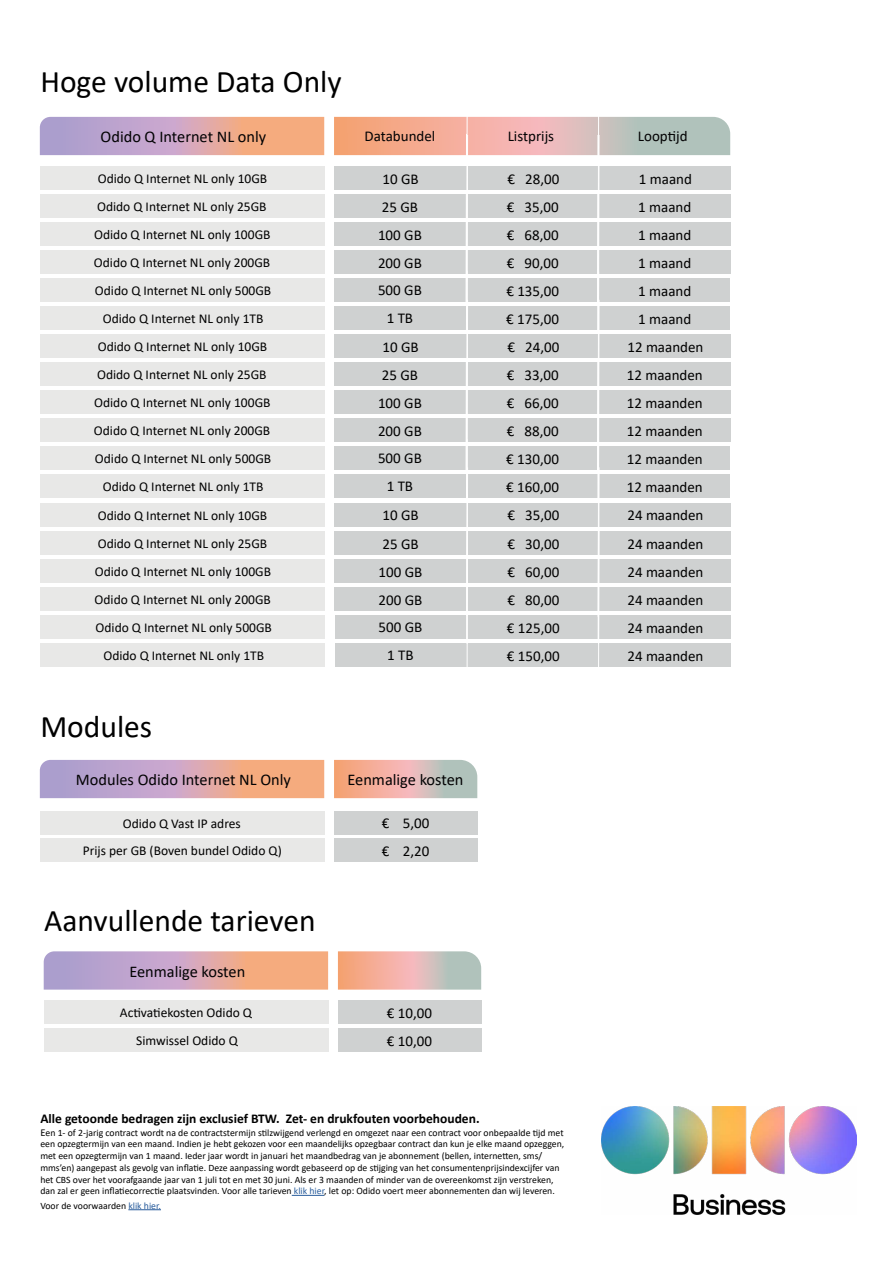
<style>
.page{position:relative;width:893px;height:1263px;background:#fff}
.page>*{position:absolute;margin:0;border:0;box-sizing:border-box;transform-origin:0 0}
.t1{font:31.5px "Calibri";color:#000}
.t2{font:16.35px "Calibri";color:#020203}
.t3{font:15px/28.2px "Calibri";color:#000}
.t4{font:15px "Calibri";color:#020203}
.t5{font:13.5px/27.6px "Calibri";color:#000}
.t6{font:700 13.35px "Calibri";color:#000}
.t7{font:9.75px/11.7px "Calibri";color:#000}
.s1{font-size:13.5px}
.s2{font-size:10.5px}
.s3{color:#275b9b}
</style>
<div class="page">
<img style="left:601px;top:1106px;width:255px;height:109px">
<svg style="left:40px;top:117px;width:284px;height:38px"></svg>
<div style="left:40px;top:194px;width:284px;height:24px;background:#e8e8e7"></div>
<div style="left:40px;top:250px;width:284px;height:24px;background:#e8e8e7"></div>
<div style="left:40px;top:278px;width:284px;height:24px;background:#e8e8e7"></div>
<div style="left:40px;top:222px;width:284px;height:24px;background:#e8e8e7"></div>
<div style="left:40px;top:306px;width:284px;height:24px;background:#e8e8e7"></div>
<div style="left:40px;top:362px;width:284px;height:24px;background:#e8e8e7"></div>
<div style="left:40px;top:418px;width:284px;height:24px;background:#e8e8e7"></div>
<div style="left:40px;top:446px;width:284px;height:24px;background:#e8e8e7"></div>
<div style="left:40px;top:390px;width:284px;height:24px;background:#e8e8e7"></div>
<div style="left:40px;top:474px;width:284px;height:24px;background:#e8e8e7"></div>
<div style="left:41px;top:531px;width:284px;height:24px;background:#e8e8e7"></div>
<div style="left:41px;top:587px;width:284px;height:24px;background:#e8e8e7"></div>
<div style="left:41px;top:615px;width:284px;height:24px;background:#e8e8e7"></div>
<div style="left:41px;top:559px;width:284px;height:24px;background:#e8e8e7"></div>
<div style="left:41px;top:643px;width:284px;height:24px;background:#e8e8e7"></div>
<svg style="left:334px;top:760px;width:143px;height:38px"></svg>
<svg style="left:40px;top:760px;width:284px;height:38px"></svg>
<div style="left:334px;top:811px;width:143px;height:23px;background:#cfd1d1"></div>
<div style="left:40px;top:811px;width:284px;height:23px;background:#e8e8e7"></div>
<div style="left:338px;top:1000px;width:143px;height:24px;background:#cfd1d1"></div>
<div style="left:44px;top:1000px;width:284px;height:24px;background:#e8e8e7"></div>
<div style="left:338px;top:1028px;width:143px;height:24px;background:#cfd1d1"></div>
<div style="left:44px;top:1028px;width:284px;height:24px;background:#e8e8e7"></div>
<div style="left:334px;top:838px;width:143px;height:24px;background:#cfd1d1"></div>
<div style="left:40px;top:838px;width:284px;height:24px;background:#e8e8e7"></div>
<svg style="left:338px;top:951px;width:143px;height:38px"></svg>
<svg style="left:44px;top:951px;width:284px;height:38px"></svg>
<div style="left:41px;top:166px;width:284px;height:24px;background:#e8e8e7"></div>
<div style="left:41px;top:334px;width:284px;height:24px;background:#e8e8e7"></div>
<div style="left:41px;top:503px;width:284px;height:24px;background:#e8e8e7"></div>
<svg style="left:334px;top:116px;width:396px;height:551px"></svg>
<hr style="left:292px;top:1195px;width:32px;height:1px;background:#275b9b">
<hr style="left:128px;top:1209px;width:33px;height:1px;background:#275b9b">
<h1 class="t1" style="left:40px;top:59px;width:303px">Hoge volume Data Only</h1>
<h2 class="t2" style="left:101px;top:125px;width:167px">Odido Q Internet NL only</h2>
<h3 class="t4" style="left:365px;top:126px;width:72px">Databundel</h3>
<h3 class="t4" style="left:508px;top:126px;width:48px">Listprijs</h3>
<h3 class="t4" style="left:638px;top:126px;width:51px">Looptijd</h3>
<h3 class="t5" style="left:98px;top:164px;width:171px">Odido Q Internet NL only 10GB</h3>
<h3 class="t3" style="left:382px;top:164px;width:38px">10 GB</h3>
<h3 class="t3" style="left:507px;top:164px;width:53px">€ 28,00</h3>
<h3 class="t3" style="left:639px;top:164px;width:55px">1 maand</h3>
<h3 class="t5" style="left:97px;top:193px;width:171px">Odido Q Internet NL only 25GB</h3>
<h3 class="t3" style="left:382px;top:192px;width:38px">25 GB</h3>
<h3 class="t3" style="left:507px;top:192px;width:53px">€ 35,00</h3>
<h3 class="t3" style="left:638px;top:192px;width:55px">1 maand</h3>
<h3 class="t5" style="left:94px;top:220px;width:178px">Odido Q Internet NL only 100GB</h3>
<h3 class="t5" style="left:94px;top:248px;width:179px">Odido Q Internet NL only 200GB<br>Odido Q Internet NL only 500GB</h3>
<h3 class="t3" style="left:378px;top:220px;width:45px">100 GB<br>200 GB</h3>
<h3 class="t3" style="left:507px;top:220px;width:53px">€ 68,00 € 90,00</h3>
<h3 class="t3" style="left:378px;top:276px;width:45px">500 GB</h3>
<h3 class="t3" style="left:506px;top:276px;width:54px">€ 135,00</h3>
<h3 class="t3" style="left:638px;top:220px;width:55px;text-align:justify">1 maand 1 maand 1 maand</h3>
<h3 class="t5" style="left:103px;top:304px;width:162px">Odido Q Internet NL only 1TB</h3>
<h3 class="t3" style="left:387px;top:304px;width:28px">1 TB</h3>
<h3 class="t3" style="left:506px;top:304px;width:54px">€ 175,00</h3>
<h3 class="t3" style="left:638px;top:305px;width:55px">1 maand</h3>
<h3 class="t5" style="left:98px;top:332px;width:171px">Odido Q Internet NL only 10GB</h3>
<h3 class="t3" style="left:382px;top:332px;width:38px">10 GB</h3>
<h3 class="t3" style="left:507px;top:332px;width:53px">€ 24,00</h3>
<h3 class="t3" style="left:627px;top:332px;width:78px">12 maanden</h3>
<h3 class="t5" style="left:97px;top:360px;width:171px">Odido Q Internet NL only 25GB</h3>
<h3 class="t3" style="left:382px;top:360px;width:38px">25 GB</h3>
<h3 class="t3" style="left:507px;top:360px;width:53px">€ 33,00</h3>
<h3 class="t3" style="left:627px;top:360px;width:78px">12 maanden</h3>
<h3 class="t5" style="left:94px;top:388px;width:178px">Odido Q Internet NL only 100GB</h3>
<h3 class="t5" style="left:94px;top:416px;width:179px">Odido Q Internet NL only 200GB<br>Odido Q Internet NL only 500GB</h3>
<h3 class="t3" style="left:378px;top:388px;width:45px">100 GB<br>200 GB</h3>
<h3 class="t3" style="left:507px;top:388px;width:53px">€ 66,00 € 88,00</h3>
<h3 class="t3" style="left:378px;top:444px;width:45px">500 GB</h3>
<h3 class="t3" style="left:506px;top:444px;width:54px">€ 130,00</h3>
<h3 class="t3" style="left:627px;top:388px;width:78px;text-align:justify">12 maanden 12 maanden 12 maanden</h3>
<h3 class="t5" style="left:103px;top:472px;width:162px">Odido Q Internet NL only 1TB</h3>
<h3 class="t3" style="left:387px;top:472px;width:28px">1 TB</h3>
<h3 class="t3" style="left:506px;top:472px;width:54px">€ 160,00</h3>
<h3 class="t3" style="left:627px;top:473px;width:78px">12 maanden</h3>
<h3 class="t5" style="left:98px;top:501px;width:171px">Odido Q Internet NL only 10GB</h3>
<h3 class="t3" style="left:382px;top:501px;width:38px">10 GB</h3>
<h3 class="t3" style="left:507px;top:501px;width:53px">€ 35,00</h3>
<h3 class="t3" style="left:627px;top:501px;width:78px">24 maanden</h3>
<h3 class="t5" style="left:98px;top:529px;width:171px">Odido Q Internet NL only 25GB</h3>
<h3 class="t3" style="left:382px;top:529px;width:38px">25 GB</h3>
<h3 class="t3" style="left:507px;top:529px;width:53px">€ 30,00</h3>
<h3 class="t3" style="left:627px;top:529px;width:78px">24 maanden</h3>
<h3 class="t5" style="left:95px;top:557px;width:178px">Odido Q Internet NL only 100GB</h3>
<h3 class="t5" style="left:95px;top:585px;width:179px">Odido Q Internet NL only 200GB<br>Odido Q Internet NL only 500GB</h3>
<h3 class="t3" style="left:379px;top:557px;width:45px">100 GB<br>200 GB</h3>
<h3 class="t3" style="left:507px;top:557px;width:53px">€ 60,00 € 80,00</h3>
<h3 class="t3" style="left:379px;top:613px;width:45px">500 GB</h3>
<h3 class="t3" style="left:507px;top:613px;width:54px">€ 125,00</h3>
<h3 class="t3" style="left:627px;top:557px;width:78px;text-align:justify">24 maanden 24 maanden 24 maanden</h3>
<h3 class="t5" style="left:103px;top:641px;width:162px">Odido Q Internet NL only 1TB</h3>
<h3 class="t3" style="left:387px;top:641px;width:28px">1 TB</h3>
<h3 class="t3" style="left:507px;top:641px;width:54px">€ 150,00</h3>
<h3 class="t3" style="left:627px;top:641px;width:78px">24 maanden</h3>
<h1 class="t1" style="left:40px;top:704px;width:113px">Modules</h1>
<h2 class="t2" style="left:76px;top:768px;width:216px">Modules Odido Internet NL Only</h2>
<h2 class="t2" style="left:347px;top:768px;width:117px">Eenmalige kosten</h2>
<h3 class="t5" style="left:123px;top:809px;width:120px">Odido Q Vast IP adres</h3>
<h3 class="t3" style="left:382px;top:809px;width:49px">€ 5,00</h3>
<h3 class="t5" style="left:83px;top:837px;width:201px">Prijs per GB (Boven bundel Odido Q)</h3>
<h3 class="t3" style="left:382px;top:837px;width:49px">€ 2,20</h3>
<h1 class="t1" style="left:44px;top:899px;width:273px">Aanvullende tarieven</h1>
<h2 class="t2" style="left:129px;top:960px;width:117px">Eenmalige kosten</h2>
<h3 class="t5" style="left:120px;top:999px;width:134px;text-align:center">Activatiekosten Odido Q<br>Simwissel Odido Q</h3>
<h3 class="t3" style="left:387px;top:999px;width:47px;line-height:27.6px">€ 10,00 € 10,00</h3>
<h3 class="t6" style="left:40px;top:1109px;width:441px"><span class="s1">A</span>lle getoonde bedragen zijn exclusief BTW. <span class="s1">Zet- en drukfouten voorbehouden.</span></h3>
<p class="t7" style="left:40px;top:1126px;width:525px"><span class="s2">E</span>en 1- of 2-jarig contract wordt na de contractstermijn stilzwijgend verlengd en omgezet naar een contract voor onbepaalde tijd met een opzegtermijn van een maand. Indien je hebt gekozen voor een maandelijks opzegbaar contract dan kun je elke maand opzeggen, met een opzegtermijn van 1 maand. Ieder jaar wordt in januari het maandbedrag van je abonnement (bellen, internetten, sms/ mms’en) aangepast als gevolg van inflatie. Deze aanpassing wordt gebaseerd op de stijging van het consumentenprijsindexcijfer van het CBS over het voorafgaande jaar van 1 juli tot en met 30 juni. Als er 3 maanden of minder van de overeenkomst zijn verstreken, dan zal er geen inflatiecorrectie plaatsvinden. Voor alle tarieven <span class="s3">klik hier</span>, let op: Odido voert meer abonnementen dan wij leveren.</p>
<p class="t7" style="left:40px;top:1199px;width:122px">Voor de voorwaarden <span class="s3">klik hier.</span></p>
</div>
